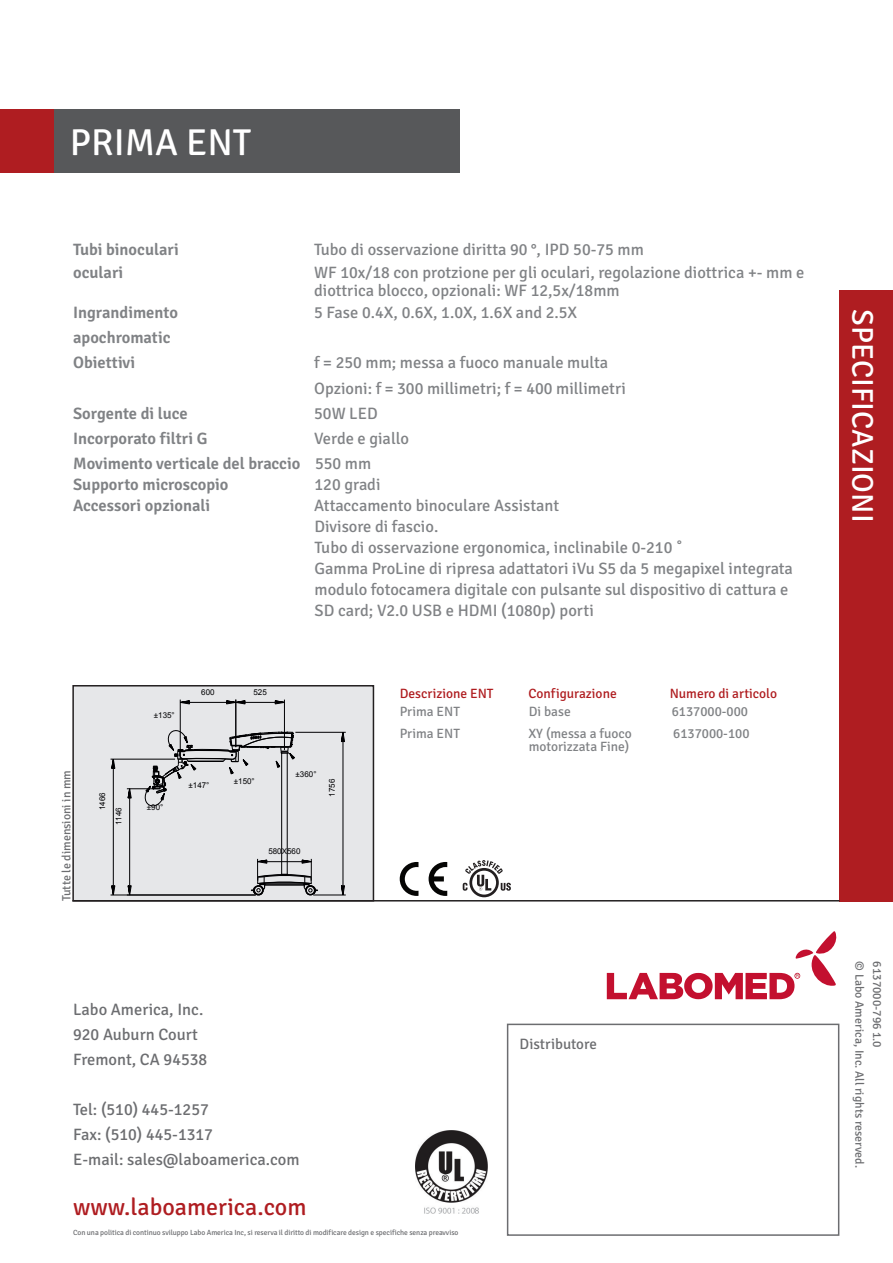
<style>
.page{position:relative;width:893px;height:1263px;background:#fff}
.page>*{position:absolute;margin:0;border:0;box-sizing:border-box;transform-origin:0 0}
.t1{font:37.5px "Signika";color:#fff}
.t2{font:30px "Signika";color:#fff}
.t3{font:24px "Signika";color:#af1d21}
.t4{font:16.5px/21px "Signika";color:#808285}
.t5{font:600 16.5px/25.2px "Signika";color:#808285}
.t6{font:16.5px/25px "Signika";color:#6c6d70}
.t7{font:15px "Signika";color:#6c6d70}
.t8{font:13.5px "Signika";color:#808285}
.t9{font:13.5px "Signika";color:#af1c1f}
.t10{font:12px "Signika";color:#6c6d70}
.t11{font:8.1px "Arial";color:#000002}
.t12{font:7.5px "Signika";letter-spacing:-.01em;color:#6c6d70}
.t13{font:4.2px "Arial";color:#af1d21}
.s1{font-weight:400}
</style>
<div class="page">
<div style="left:840px;top:290px;width:53px;height:611px;background:#af1d21"></div>
<div style="left:0;top:110px;width:459px;height:63px;background:#57585a"></div>
<div style="left:0;top:110px;width:54px;height:63px;background:#af1d21"></div>
<div style="left:507px;top:1024px;width:332px;height:212px;border:2px solid #6c6d70"></div>
<img style="left:415px;top:1130px;width:72px;height:84px">
<svg style="left:607px;top:931px;width:230px;height:68px"></svg>
<div style="left:73px;top:686px;width:300px;height:215px;background:#e6e7e9"></div>
<hr style="left:129px;top:798px;width:1px;height:88px;background:#000002">
<svg style="left:128px;top:885px;width:4px;height:10px"></svg>
<hr style="left:111px;top:895px;width:145px;height:1px;background:#000002">
<hr style="left:111px;top:759px;width:64px;height:1px;background:#000002">
<hr style="left:113px;top:768px;width:1px;height:118px;background:#000002">
<svg style="left:111px;top:885px;width:4px;height:10px"></svg>
<svg style="left:111px;top:759px;width:4px;height:10px"></svg>
<hr style="left:281px;top:753px;width:1px;height:121px;background:#000002">
<hr style="left:287px;top:753px;width:1px;height:121px;background:#000002">
<hr style="left:295px;top:732px;width:51px;height:1px;background:#000002">
<hr style="left:313px;top:895px;width:33px;height:1px;background:#000002">
<hr style="left:343px;top:741px;width:1px;height:145px;background:#000002">
<svg style="left:341px;top:732px;width:4px;height:10px"></svg>
<svg style="left:341px;top:885px;width:4px;height:10px"></svg>
<hr style="left:284px;top:700px;width:1px;height:50px;background:#000002">
<hr style="left:245px;top:702px;width:30px;height:1px;background:#000002">
<svg style="left:275px;top:700px;width:9px;height:4px"></svg>
<hr style="left:236px;top:700px;width:1px;height:47px;background:#000002">
<hr style="left:180px;top:700px;width:1px;height:56px;background:#000002">
<hr style="left:190px;top:702px;width:37px;height:1px;background:#000002">
<svg style="left:226px;top:700px;width:19px;height:4px"></svg>
<svg style="left:180px;top:700px;width:10px;height:4px"></svg>
<svg style="left:251px;top:859px;width:67px;height:37px"></svg>
<svg style="left:127px;top:730px;width:168px;height:76px"></svg>
<div style="left:72px;top:685px;width:302px;height:216px;border:2px solid #231f20"></div>
<hr style="left:72px;top:900px;width:768px;height:1px;background:#231f20">
<svg style="left:469px;top:868px;width:30px;height:29px"></svg>
<div style="left:472px;top:871px;width:24px;height:23px;background:#fff;border-radius:50%"></div>
<svg style="left:463px;top:860px;width:48px;height:31px"></svg>
<svg style="left:429px;top:862px;width:18px;height:34px"></svg>
<svg style="left:400px;top:862px;width:18px;height:34px"></svg>
<h1 class="t1" style="left:70px;top:121px;width:183px">PRIMA ENT</h1>
<p class="t5" style="left:73px;top:237px;width:107px">Tubi binoculari</p>
<p class="t4" style="left:314px;top:240px;width:331px">Tubo di osservazione diritta 90 °, IPD 50-75 mm</p>
<p class="t5" style="left:73px;top:260px;width:52px">oculari</p>
<p class="t4" style="left:314px;top:263px;width:492px;line-height:18px">WF 10x/18 con protzione per gli oculari, regolazione diottrica +- mm e diottrica blocco, opzionali: WF 12,5x/18mm</p>
<p class="t5" style="left:73px;top:300px;width:106px">Ingrandimento</p>
<p class="t4" style="left:314px;top:302px;width:265px">5 Fase 0.4X, 0.6X, 1.0X, 1.6X and 2.5X</p>
<p class="t5" style="left:73px;top:325px;width:99px">apochromatic<br>Obiettivi</p>
<p class="t4" style="left:314px;top:351px;width:313px;line-height:25.2px">f = 250 mm; messa a fuoco manuale multa<br>Opzioni: f = 300 millimetri; f = 400 millimetri</p>
<p class="t5" style="left:73px;top:401px;width:116px">Sorgente di luce</p>
<p class="t4" style="left:314px;top:403px;width:65px">50W LED</p>
<p class="t5" style="left:73px;top:426px;width:136px">Incorporato filtri G</p>
<p class="t5" style="left:73px;top:426px;width:337px;text-indent:241px"><span class="s1">Verde e giallo<br></span>Movimento verticale del braccio <span class="s1">550 mm</span></p>
<p class="t5" style="left:73px;top:472px;width:157px">Supporto microscopio</p>
<p class="t4" style="left:315px;top:475px;width:67px">120 gradi</p>
<p class="t5" style="left:73px;top:493px;width:139px">Accessori opzionali</p>
<p class="t4" style="left:314px;top:496px;width:480px">Attaccamento binoculare Assistant<br>Divisore di fascio.<br>Tubo di osservazione ergonomica, inclinabile 0-210 ˚<br>Gamma ProLine di ripresa adattatori iVu S5 da 5 megapixel integrata modulo fotocamera digitale con pulsante sul dispositivo di cattura e SD card; V2.0 USB e HDMI (1080p) porti</p>
<p class="t10" style="left:60px;top:901px;width:132px;rotate:-90deg">Tutte le dimensioni in mm</p>
<p class="t11" style="left:154px;top:710px;width:23px">±135°</p>
<p class="t11" style="left:201px;top:686px;width:15px">600</p>
<p class="t11" style="left:253px;top:686px;width:15px">525</p>
<p class="t11" style="left:97px;top:810px;width:19px;rotate:-90deg">1466</p>
<p class="t11" style="left:147px;top:802px;width:18px">±90°</p>
<p class="t11" style="left:113px;top:825px;width:19px;rotate:-90deg">1146</p>
<p class="t11" style="left:188px;top:779px;width:23px">±147°</p>
<p class="t11" style="left:234px;top:775px;width:23px">±150°</p>
<p class="t11" style="left:296px;top:769px;width:23px">±360°</p>
<p class="t11" style="left:327px;top:797px;width:19px;rotate:-90deg">1756</p>
<p class="t11" style="left:268px;top:846px;width:34px">580X560</p>
<p class="t9" style="left:400px;top:685px;width:95px">Descrizione ENT</p>
<p class="t9" style="left:528px;top:685px;width:90px">Configurazione</p>
<p class="t9" style="left:670px;top:685px;width:109px">Numero di articolo</p>
<p class="t8" style="left:400px;top:703px;width:62px">Prima ENT</p>
<p class="t8" style="left:529px;top:703px;width:44px">Di base</p>
<p class="t8" style="left:672px;top:703px;width:78px">6137000-000</p>
<p class="t8" style="left:400px;top:725px;width:62px">Prima ENT</p>
<p class="t8" style="left:528px;top:725px;width:105px">XY (messa a fuoco</p>
<p class="t8" style="left:673px;top:725px;width:78px">6137000-100</p>
<p class="t8" style="left:529px;top:738px;width:102px">motorizzata Fine)</p>
<p class="t6" style="left:73px;top:997px;width:136px">Labo America, Inc.<br>920 Auburn Court<br>Fremont, CA 94538</p>
<p class="t6" style="left:73px;top:1097px;width:228px">Tel: (510) 445-1257<br>Fax: (510) 445-1317<br>E-mail: sales@laboamerica.com</p>
<h3 class="t3" style="left:73px;top:1193px;width:235px">www.laboamerica.com</h3>
<p class="t12" style="left:73px;top:1228px;width:387px">Con una politica di continuo sviluppo Labo America Inc, si reserva il diritto di modificare design e specifiche senza preavviso</p>
<p class="t7" style="left:520px;top:1036px;width:79px">Distributore</p>
<p class="t13" style="left:796px;top:973px;width:5px">R</p>
<h2 class="t2" style="left:879px;top:309px;width:209px;rotate:90deg">specificazioni</h2>
<p class="t10" style="left:866px;top:961px;width:208px;rotate:90deg">© Labo America, Inc. All rights reserved.</p>
<p class="t10" style="left:884px;top:961px;width:88px;rotate:90deg">6137000-796 1.0</p>
</div>
